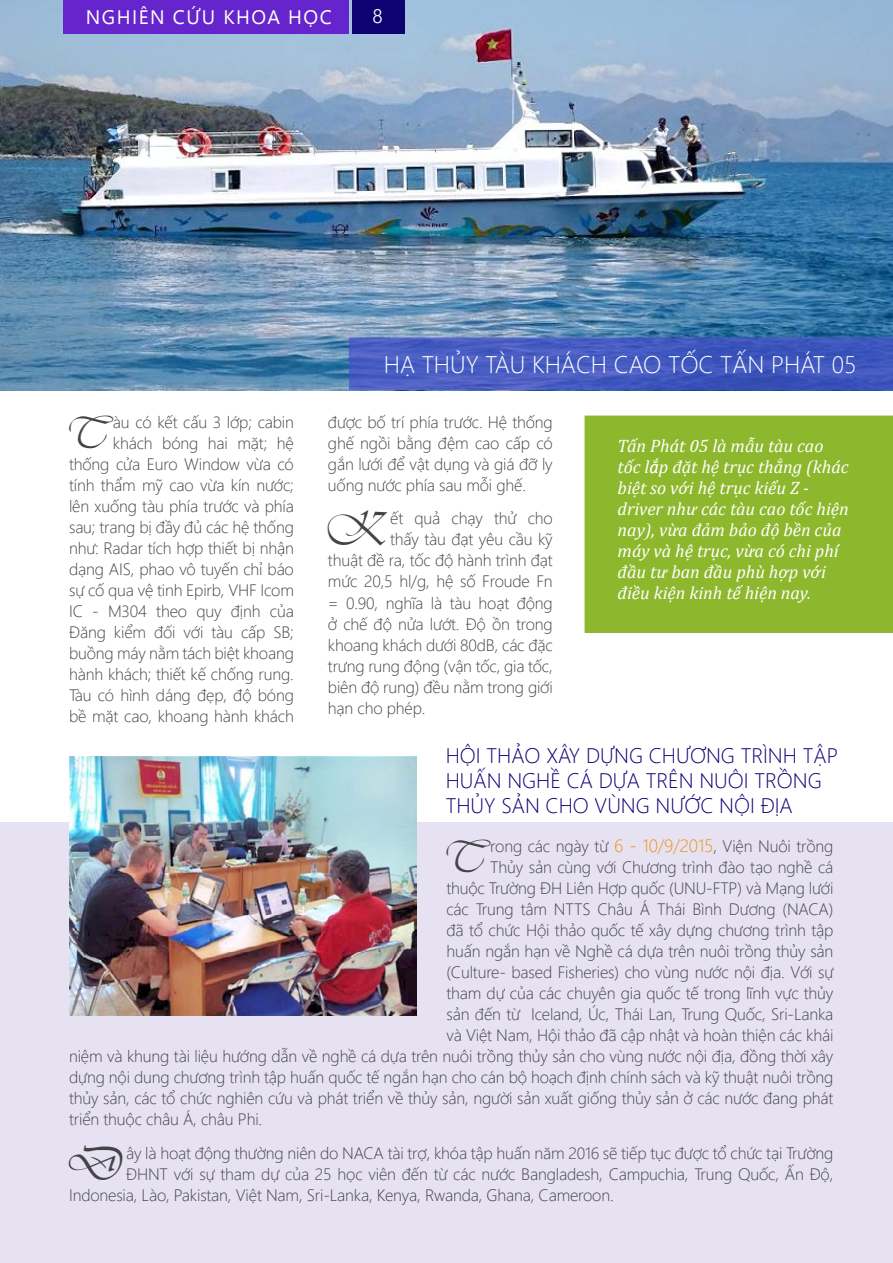
<style>
.page{position:relative;width:893px;height:1263px;background:#fff}
.page>*{position:absolute;margin:0;border:0;box-sizing:border-box;transform-origin:0 0}
.t1{font:44.55px "Vivienne Plain";color:#444447}
.t2{font:300 24px "Segoe UI";color:#fff}
.t3{font:300 21px/25.2px "Segoe UI";color:#0e0273}
.t4{font:19.5px "Segoe UI";letter-spacing:.075em;color:#fff}
.t5{font:300 19.5px "Segoe UI";color:#fff}
.t6{font:italic 18px/21px "Cambria";color:#fff}
.t7{font:300 16.5px/21px "Segoe UI";letter-spacing:-.01em;color:#444447;text-align:right}
.s1{font-size:18px;color:#ee9112}
</style>
<div class="page">
<div style="left:0;top:823px;width:893px;height:440px;background:#e6e2f1"></div>
<img style="left:0;top:0;width:893px;height:390px">
<div style="left:352px;top:0;width:53px;height:33px;background:#0e0273"></div>
<div style="left:64px;top:0;width:285px;height:33px;background:#6624cc"></div>
<div style="left:585px;top:416px;width:308px;height:216px;background:#8db82d"></div>
<img style="left:69px;top:757px;width:348px;height:258px">
<svg style="left:349px;top:338px;width:544px;height:52px"></svg>
<p class="t4" style="left:86px;top:3px;width:247px">NGHIÊN CỨU KHOA HỌC</p>
<p class="t5" style="left:372px;top:1px;width:12px">8</p>
<h2 class="t2" style="left:384px;top:346px;width:474px">HẠ THỦY TÀU KHÁCH CAO TỐC TẤN PHÁT 05</h2>
<p class="t7" style="left:69px;top:411px;width:226px">àu có kết cấu 3 lớp; cabin khách bóng hai mặt; hệ thống cửa Euro Window vừa có tính thẩm mỹ cao vừa kín nước; lên xuống tàu phía trước và phía sau; trang bị đầy đủ các hệ thống như: Radar tích hợp thiết bị nhận dạng AIS, phao vô tuyến chỉ báo sự cố qua vệ tinh Epirb, VHF Icom<br>IC - M304 theo quy định của<br>Đăng kiểm đối với tàu cấp SB; buồng máy nằm tách biệt khoang hành khách; thiết kế chống rung.<br>Tàu có hình dáng đẹp, độ bóng bề mặt cao, khoang hành khách</p>
<p class="t7" style="left:328px;top:411px;width:226px;text-align:justify">được bố trí phía trước. Hệ thống ghế ngồi bằng đệm cao cấp có gắn lưới để vật dụng và giá đỡ ly uống nước phía sau mỗi ghế.</p>
<h1 class="t1" style="left:71px;top:399px;width:38px">T</h1>
<h1 class="t1" style="left:331px;top:496px;width:56px">K</h1>
<p class="t7" style="left:390px;top:507px;width:164px">ết quả chạy thử cho</p>
<p class="t7" style="left:390px;top:528px;width:164px">thấy tàu đạt yêu cầu kỹ</p>
<p class="t7" style="left:328px;top:549px;width:226px">thuật đề ra, tốc độ hành trình đạt</p>
<p class="t7" style="left:328px;top:570px;width:226px">mức 20,5 hl/g, hệ số Froude Fn</p>
<p class="t7" style="left:328px;top:591px;width:226px">= 0.90, nghĩa là tàu hoạt động</p>
<p class="t7" style="left:328px;top:612px;width:226px">ở chế độ nửa lướt. Độ ồn trong</p>
<p class="t7" style="left:328px;top:633px;width:226px">khoang khách dưới 80dB, các đặc</p>
<p class="t7" style="left:328px;top:654px;width:226px">trưng rung động (vận tốc, gia tốc,</p>
<p class="t7" style="left:328px;top:675px;width:226px">biên độ rung) đều nằm trong giới</p>
<p class="t7" style="left:328px;top:696px;width:99px">hạn cho phép.</p>
<p class="t6" style="left:618px;top:434px;width:233px">Tấn Phát 05 là mẫu tàu cao tốc lắp đặt hệ trục thẳng (khác biệt so với hệ trục kiểu Z - driver như các tàu cao tốc hiện nay), vừa đảm bảo độ bền của máy và hệ trục, vừa có chi phí đầu tư ban đầu phù hợp với điều kiện kinh tế hiện nay.</p>
<p class="t3" style="left:446px;top:742px;width:394px">HỘI THẢO XÂY DỰNG CHƯƠNG TRÌNH TẬP<br>HUẤN NGHỀ CÁ DỰA TRÊN NUÔI TRỒNG<br>THỦY SẢN CHO VÙNG NƯỚC NỘI ĐỊA</p>
<h1 class="t1" style="left:448px;top:824px;width:38px">T</h1>
<p class="t7" style="left:490px;top:835px;width:345px">rong các ngày từ <span class="s1">6 - 10/9/2015</span>, Viện Nuôi trồng</p>
<p class="t7" style="left:490px;top:856px;width:345px">Thủy sản cùng với Chương trình đào tạo nghề cá</p>
<p class="t7" style="left:446px;top:877px;width:388px">thuộc Trường ĐH Liên Hợp quốc (UNU-FTP) và Mạng lưới</p>
<p class="t7" style="left:446px;top:898px;width:388px">các Trung tâm NTTS Châu Á Thái Bình Dương (NACA)</p>
<p class="t7" style="left:446px;top:919px;width:388px">đã tổ chức Hội thảo quốc tế xây dựng chương trình tập</p>
<p class="t7" style="left:446px;top:940px;width:388px">huấn ngắn hạn về Nghề cá dựa trên nuôi trồng thủy sản</p>
<p class="t7" style="left:446px;top:961px;width:388px">(Culture- based Fisheries) cho vùng nước nội địa. Với sự</p>
<p class="t7" style="left:446px;top:982px;width:388px">tham dự của các chuyên gia quốc tế trong lĩnh vực thủy</p>
<p class="t7" style="left:446px;top:1003px;width:388px">sản đến từ Iceland, Úc, Thái Lan, Trung Quốc, Sri-Lanka</p>
<p class="t7" style="left:446px;top:1024px;width:388px">và Việt Nam, Hội thảo đã cập nhật và hoàn thiện các khái</p>
<p class="t7" style="left:69px;top:1045px;width:766px">niệm và khung tài liệu hướng dẫn về nghề cá dựa trên nuôi trồng thủy sản cho vùng nước nội địa, đồng thời xây</p>
<p class="t7" style="left:69px;top:1066px;width:766px">dựng nội dung chương trình tập huấn quốc tế ngắn hạn cho cán bộ hoạch định chính sách và kỹ thuật nuôi trồng</p>
<p class="t7" style="left:69px;top:1087px;width:766px">thủy sản, các tổ chức nghiên cứu và phát triển về thủy sản, người sản xuất giống thủy sản ở các nước đang phát</p>
<p class="t7" style="left:69px;top:1108px;width:195px">triển thuộc châu Á, châu Phi.</p>
<h1 class="t1" style="left:72px;top:1131px;width:53px">Ñ</h1>
<p class="t7" style="left:126px;top:1142px;width:709px">ây là hoạt động thường niên do NACA tài trợ, khóa tập huấn năm 2016 sẽ tiếp tục được tổ chức tại Trường</p>
<p class="t7" style="left:126px;top:1163px;width:709px">ĐHNT với sự tham dự của 25 học viên đến từ các nước Bangladesh, Campuchia, Trung Quốc, Ấn Độ,</p>
<p class="t7" style="left:69px;top:1184px;width:546px">Indonesia, Lào, Pakistan, Việt Nam, Sri-Lanka, Kenya, Rwanda, Ghana, Cameroon.</p>
</div>
